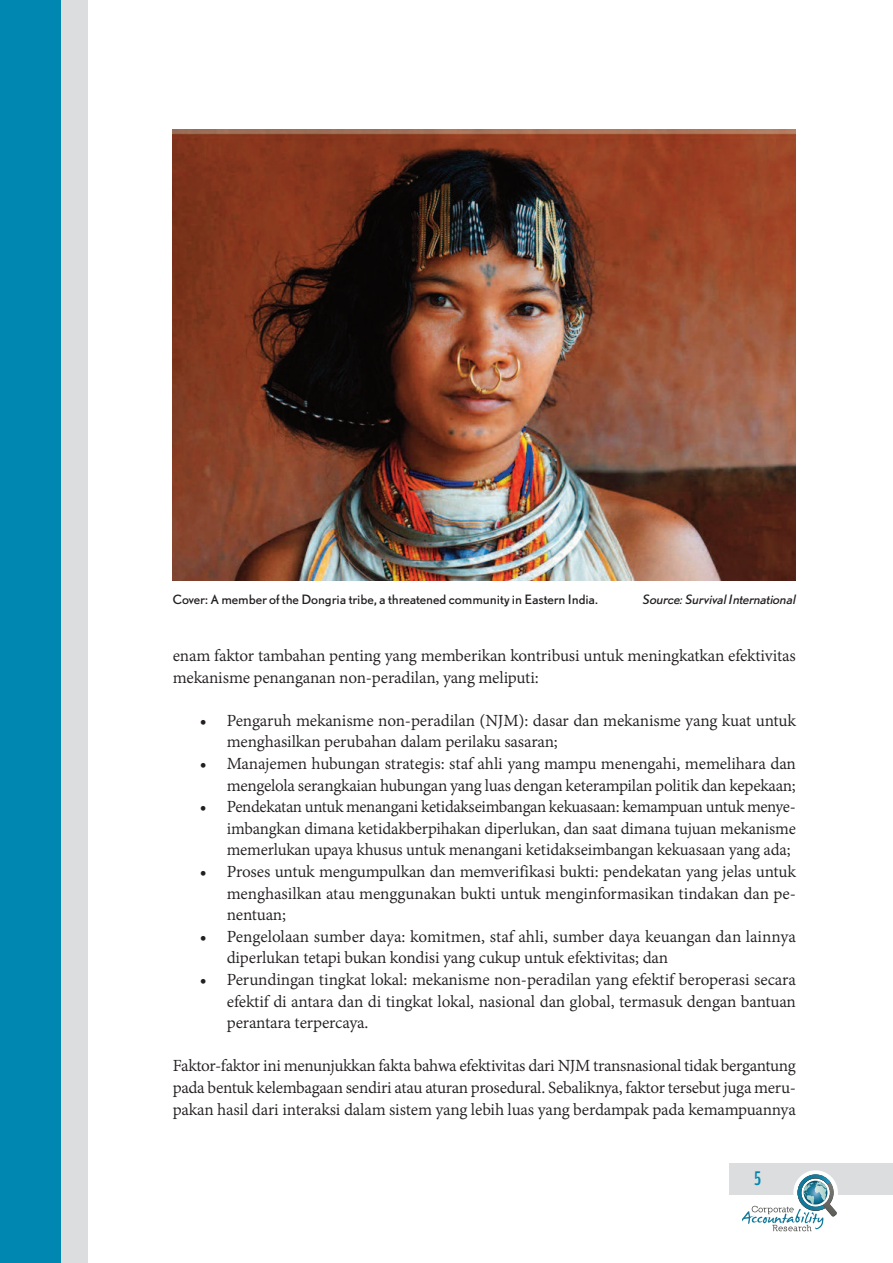
<style>
.page{position:relative;width:893px;height:1263px;background:#fff}
.page>*{position:absolute;margin:0;border:0;box-sizing:border-box;transform-origin:0 0}
.t1{font:500 21px "Amplitude Comp";color:#0087b1}
.t2{font:18px/21.6px "Adobe Devanagari";letter-spacing:-.01em;color:#231f20;text-align:justify}
.t3{font:12px "DTL Nobel T";letter-spacing:-.005em;color:#231f20}
.t4{font:italic 12px "DTL Nobel T";letter-spacing:-.005em;color:#231f20}
</style>
<div class="page">
<div style="left:730px;top:1163px;width:163px;height:31px;background:#dcdddf"></div>
<div style="left:793px;top:1170px;width:45px;height:45px;background:#fff;border-radius:50%"></div>
<div style="left:53px;top:0;width:35px;height:1263px;background:#dcdddf"></div>
<div style="left:0;top:0;width:61px;height:1263px;background:#0087b1"></div>
<svg style="left:742px;top:1174px;width:95px;height:57px"></svg>
<img style="left:173px;top:130px;width:623px;height:450px">
<p class="t3" style="left:173px;top:593px;width:427px">Cover: A member of the Dongria tribe, a threatened community in Eastern India.</p>
<p class="t4" style="left:643px;top:593px;width:154px">Source: Survival International</p>
<p class="t2" style="left:173px;top:644px;width:625px">enam faktor tambahan penting yang memberikan kontribusi untuk meningkatkan efektivitas mekanisme penanganan non-peradilan, yang meliputi:</p>
<p class="t2" style="left:227px;top:709px;width:571px;text-indent:-27px">• Pengaruh mekanisme non-peradilan (NJM): dasar dan mekanisme yang kuat untuk menghasilkan perubahan dalam perilaku sasaran;</p>
<p class="t2" style="left:200px;top:752px;width:598px;text-align:right">• Manajemen hubungan strategis: staf ahli yang mampu menengahi, memelihara dan mengelola serangkaian hubungan yang luas dengan keterampilan politik dan kepekaan;</p>
<p class="t2" style="left:227px;top:795px;width:571px;text-indent:-27px">• Pendekatan untuk menangani ketidakseimbangan kekuasaan: kemampuan untuk menye&shy;imbangkan dimana ketidakberpihakan diperlukan, dan saat dimana tujuan mekanisme memerlukan upaya khusus untuk menangani ketidakseimbangan kekuasaan yang ada;</p>
<p class="t2" style="left:227px;top:860px;width:571px;text-indent:-27px">• Proses untuk mengumpulkan dan memverifikasi bukti: pendekatan yang jelas untuk menghasilkan atau menggunakan bukti untuk menginformasikan tindakan dan pe&shy;nentuan;</p>
<p class="t2" style="left:227px;top:925px;width:571px;text-indent:-27px">• Pengelolaan sumber daya: komitmen, staf ahli, sumber daya keuangan dan lainnya diperlukan tetapi bukan kondisi yang cukup untuk efektivitas; dan</p>
<p class="t2" style="left:227px;top:968px;width:571px;text-indent:-27px">• Perundingan tingkat lokal: mekanisme non-peradilan yang efektif beroperasi secara efektif di antara dan di tingkat lokal, nasional dan global, termasuk dengan bantuan perantara terpercaya.</p>
<p class="t2" style="left:173px;top:1054px;width:625px">Faktor-faktor ini menunjukkan fakta bahwa efektivitas dari NJM transnasional tidak bergantung pada bentuk kelembagaan sendiri atau aturan prosedural. Sebaliknya, faktor tersebut juga meru&shy;pakan hasil dari interaksi dalam sistem yang lebih luas yang berdampak pada kemampuannya</p>
<p class="t1" style="left:754px;top:1167px;width:8px">5</p>
</div>
